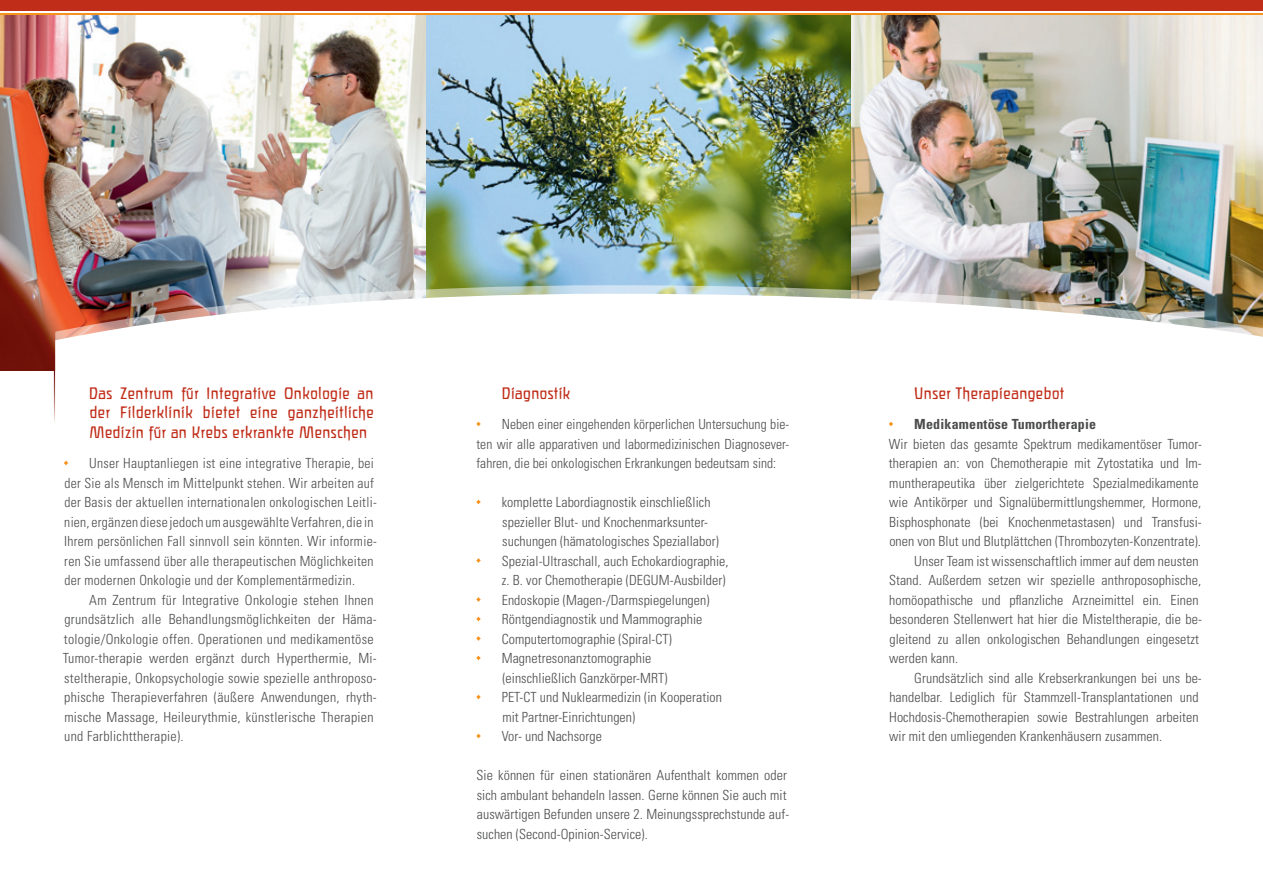
<style>
.page{position:relative;width:1263px;height:893px;background:#fff}
.page>*{position:absolute;margin:0;border:0;box-sizing:border-box;transform-origin:0 0}
.t1{font:16.95px/19.5px "Liant";letter-spacing:.03em;color:#c02d19;text-align:justify}
.t2{font:300 condensed 13.95px/19.5px "Univers";letter-spacing:.005em;color:#4b4c4d}
.t3{font:700 condensed 13.95px "Univers";letter-spacing:.015em;color:#4b4c4d}
</style>
<div class="page">
<img style="left:850px;top:15px;width:413px;height:270px">
<img style="left:425px;top:15px;width:425px;height:270px">
<img style="left:0;top:15px;width:425px;height:355px">
<img style="left:55px;top:285px;width:1208px;height:9px">
<svg style="left:55px;top:294px;width:1208px;height:206px"></svg>
<svg style="left:476px;top:422px;width:5px;height:4px"></svg>
<svg style="left:476px;top:500px;width:5px;height:4px"></svg>
<svg style="left:476px;top:558px;width:5px;height:5px"></svg>
<svg style="left:476px;top:597px;width:5px;height:5px"></svg>
<svg style="left:476px;top:617px;width:5px;height:4px"></svg>
<svg style="left:476px;top:636px;width:5px;height:5px"></svg>
<svg style="left:476px;top:656px;width:5px;height:4px"></svg>
<svg style="left:476px;top:695px;width:5px;height:4px"></svg>
<svg style="left:476px;top:734px;width:5px;height:4px"></svg>
<svg style="left:889px;top:422px;width:4px;height:4px"></svg>
<div style="left:0;top:0;width:1263px;height:11px;background:#c02d19"></div>
<hr style="left:0;top:13px;width:1263px;height:2px;background:#f7931d">
<svg style="left:64px;top:461px;width:4px;height:4px"></svg>
<p class="t1" style="left:89px;top:383px;width:286px">Das Zentrum für Integrative Onkologie an der Filderklinik bietet eine ganzheitliche Medizin für an Krebs erkrankte Menschen</p>
<p class="t2" style="left:64px;top:453px;width:314px;text-indent:25px">Unser Hauptanliegen ist eine integrative Therapie, bei der Sie als Mensch im Mittelpunkt stehen. Wir arbeiten auf der Basis der aktuellen internationalen onkologischen Leitli&shy;nien, ergänzen diese jedoch um ausgewählte Verfahren, die in Ihrem persönlichen Fall sinnvoll sein könnten. Wir informie&shy;ren Sie umfassend über alle therapeutischen Möglichkeiten der modernen Onkologie und der Komplementärmedizin.</p>
<p class="t2" style="left:63px;top:590px;width:316px;text-indent:27px">Am Zentrum für Integrative Onkologie stehen Ihnen grundsätzlich alle Behandlungsmöglichkeiten der Häma&shy;tologie/Onkologie offen. Operationen und medikamentöse Tumor-therapie werden ergänzt durch Hyperthermie, Mi&shy;steltherapie, Onkopsychologie sowie spezielle anthroposo&shy;phische Therapieverfahren (äußere Anwendungen, rhyth&shy;mische Massage, Heileurythmie, künstlerische Therapien und Farblichttherapie).</p>
<p class="t1" style="left:502px;top:383px;width:70px">Diagnostik</p>
<p class="t2" style="left:476px;top:414px;width:314px;text-align:justify;text-indent:25px">Neben einer eingehenden körperlichen Untersuchung bie&shy;ten wir alle apparativen und labormedizinischen Diagnosever&shy;fahren, die bei onkologischen Erkrankungen bedeutsam sind:</p>
<p class="t2" style="left:502px;top:492px;width:228px">komplette Labordiagnostik einschließlich spezieller Blut- und Knochenmarksunter&shy;suchungen (hämatologisches Speziallabor)<br>Spezial-Ultraschall, auch Echokardiographie, z. B. vor Chemotherapie (DEGUM-Ausbilder)<br>Endoskopie (Magen-/Darmspiegelungen)<br>Röntgendiagnostik und Mammographie Computertomographie (Spiral-CT)<br>Magnetresonanztomographie (einschließlich Ganzkörper-MRT)<br>PET-CT und Nuklearmedizin (in Kooperation mit Partner-Einrichtungen)<br>Vor- und Nachsorge</p>
<p class="t2" style="left:476px;top:765px;width:314px">Sie können für einen stationären Aufenthalt kommen oder sich ambulant behandeln lassen. Gerne können Sie auch mit auswärtigen Befunden unsere 2. Meinungssprechstunde auf&shy;suchen (Second-Opinion-Service).</p>
<p class="t1" style="left:914px;top:383px;width:152px">Unser Therapieangebot</p>
<p class="t3" style="left:914px;top:415px;width:183px">Medikamentöse Tumortherapie</p>
<p class="t2" style="left:889px;top:434px;width:314px">Wir bieten das gesamte Spektrum medikamentöser Tumor-</p>
<p class="t2" style="left:889px;top:453px;width:314px">therapien an: von Chemotherapie mit Zytostatika und Im-</p>
<p class="t2" style="left:889px;top:473px;width:311px">muntherapeutika über zielgerichtete Spezialmedikamente</p>
<p class="t2" style="left:889px;top:492px;width:313px">wie Antikörper und Signalübermittlungshemmer, Hormone,</p>
<p class="t2" style="left:889px;top:512px;width:314px">Bisphosphonate (bei Knochenmetastasen) und Transfusi-</p>
<p class="t2" style="left:889px;top:531px;width:313px">onen von Blut und Blutplättchen (Thrombozyten-Konzentrate).</p>
<p class="t2" style="left:914px;top:551px;width:286px">Unser Team ist wissenschaftlich immer auf dem neusten</p>
<p class="t2" style="left:889px;top:570px;width:314px">Stand. Außerdem setzen wir spezielle anthroposophische,</p>
<p class="t2" style="left:889px;top:590px;width:311px">homöopathische und pflanzliche Arzneimittel ein. Einen</p>
<p class="t2" style="left:889px;top:609px;width:314px">besonderen Stellenwert hat hier die Misteltherapie, die be-</p>
<p class="t2" style="left:889px;top:629px;width:311px">gleitend zu allen onkologischen Behandlungen eingesetzt</p>
<p class="t2" style="left:889px;top:648px;width:70px">werden kann.</p>
<p class="t2" style="left:914px;top:668px;width:289px">Grundsätzlich sind alle Krebserkrankungen bei uns be-</p>
<p class="t2" style="left:889px;top:687px;width:311px">handelbar. Lediglich für Stammzell-Transplantationen und</p>
<p class="t2" style="left:889px;top:707px;width:311px">Hochdosis-Chemotherapien sowie Bestrahlungen arbeiten</p>
<p class="t2" style="left:889px;top:726px;width:274px">wir mit den umliegenden Krankenhäusern zusammen.</p>
</div>
